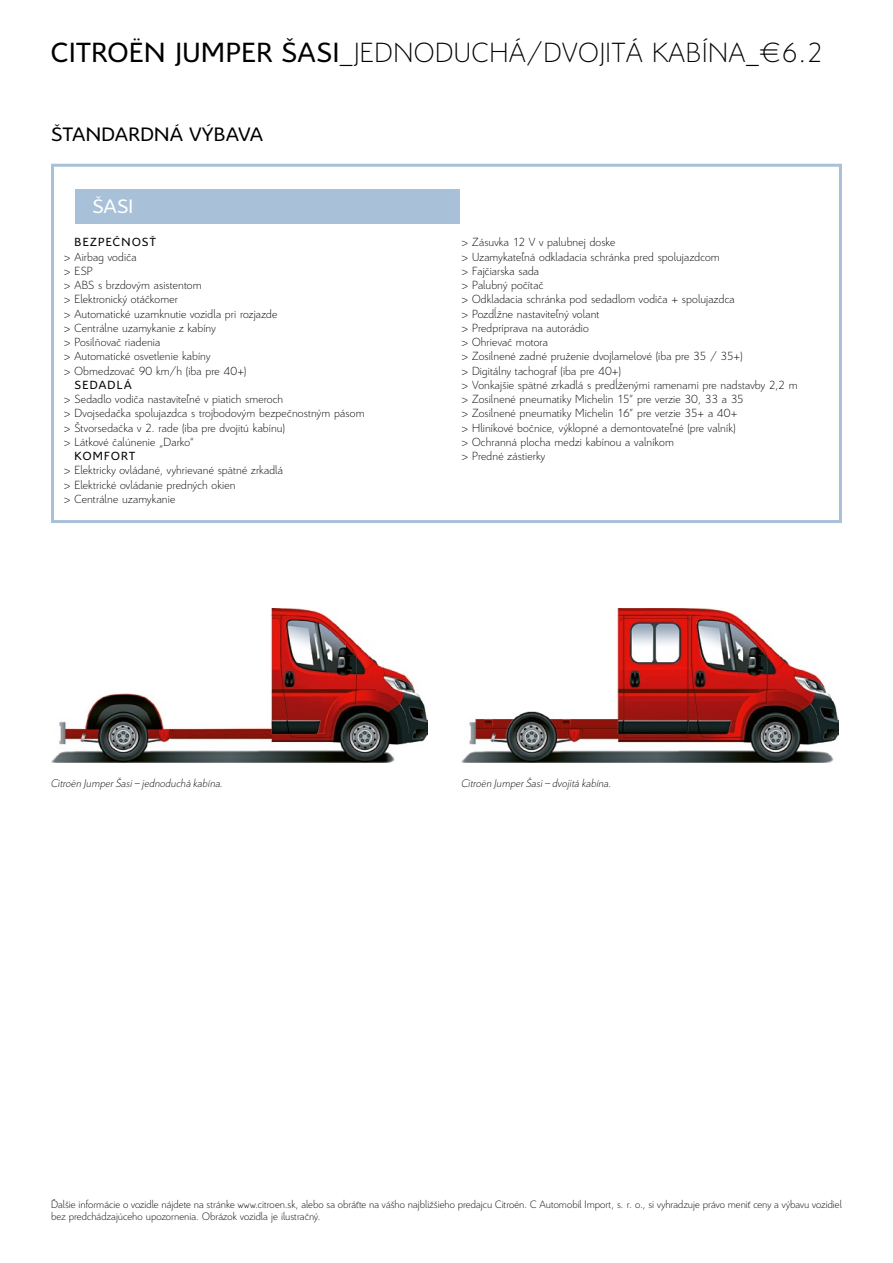
<style>
.page{position:relative;width:893px;height:1263px;background:#fff}
.page>*{position:absolute;margin:0;border:0;box-sizing:border-box;transform-origin:0 0}
.t1{font:300 30px "Citroen";letter-spacing:.025em;color:#000}
.t2{font:21px "Citroen";letter-spacing:.025em;color:#000}
.t3{font:21px "Citroen";color:#fff}
.t4{font:300 12.75px/14.2px "Citroen";letter-spacing:.01em;color:#000}
.t5{font:12.75px "Citroen";letter-spacing:.1em;color:#000}
.t6{font:italic 300 12px "Citroen";letter-spacing:.005em;color:#000}
.t7{font:300 11.7px/12.5px "Citroen";letter-spacing:.005em;color:#000}
.s1{font-weight:400}
</style>
<div class="page">
<div style="left:75px;top:189px;width:385px;height:34px;background:#a8c1d8"></div>
<div style="left:51px;top:164px;width:791px;height:359px;border:3px solid #a8c1d8"></div>
<img style="left:461px;top:608px;width:377px;height:154px">
<img style="left:51px;top:608px;width:377px;height:154px">
<h1 class="t1" style="left:51px;top:35px;width:773px"><span class="s1">CITROËN JUMPER ŠASI</span>_JEDNODUCHÁ/DVOJITÁ KABÍNA_€6.2</h1>
<h2 class="t2" style="left:51px;top:122px;width:213px">ŠTANDARDNÁ VÝBAVA</h2>
<h2 class="t3" style="left:92px;top:194px;width:42px">ŠASI</h2>
<p class="t5" style="left:74px;top:235px;width:83px">BEZPEČNOSŤ</p>
<p class="t4" style="left:64px;top:249px;width:215px">&gt; Airbag vodiča<br>&gt; ESP<br>&gt; ABS s brzdovým asistentom<br>&gt; Elektronický otáčkomer<br>&gt; Automatické uzamknutie vozidla pri rozjazde &gt; Centrálne uzamykanie z kabíny<br>&gt; Posilňovač riadenia<br>&gt; Automatické osvetlenie kabíny<br>&gt; Obmedzovač 90 km/h (iba pre 40+)</p>
<p class="t5" style="left:74px;top:377px;width:59px">SEDADLÁ</p>
<p class="t4" style="left:64px;top:392px;width:302px">&gt; Sedadlo vodiča nastaviteľné v piatich smeroch<br>&gt; Dvojsedačka spolujazdca s trojbodovým bezpečnostným pásom &gt; Štvorsedačka v 2. rade (iba pre dvojitú kabínu)<br>&gt; Látkové čalúnenie „Darko“</p>
<p class="t5" style="left:74px;top:449px;width:62px">KOMFORT</p>
<p class="t4" style="left:64px;top:463px;width:221px">&gt; Elektricky ovládané, vyhrievané spätné zrkadlá &gt; Elektrické ovládanie predných okien<br>&gt; Centrálne uzamykanie</p>
<p class="t4" style="left:461px;top:235px;width:338px">&gt; Zásuvka 12 V v palubnej doske<br>&gt; Uzamykateľná odkladacia schránka pred spolujazdcom<br>&gt; Fajčiarska sada<br>&gt; Palubný počítač<br>&gt; Odkladacia schránka pod sedadlom vodiča + spolujazdca<br>&gt; Pozdĺžne nastaviteľný volant<br>&gt; Predpríprava na autorádio<br>&gt; Ohrievač motora<br>&gt; Zosilnené zadné pruženie dvojlamelové (iba pre 35 / 35+)<br>&gt; Digitálny tachograf (iba pre 40+)<br>&gt; Vonkajšie spätné zrkadlá s predĺženými ramenami pre nadstavby 2,2 m &gt; Zosilnené pneumatiky Michelin 15” pre verzie 30, 33 a 35<br>&gt; Zosilnené pneumatiky Michelin 16” pre verzie 35+ a 40+<br>&gt; Hliníkové bočnice, výklopné a demontovateľné (pre valník)<br>&gt; Ochranná plocha medzi kabínou a valníkom<br>&gt; Predné zástierky</p>
<p class="t6" style="left:51px;top:776px;width:173px">Citroën Jumper Šasi – jednoduchá kabína.</p>
<p class="t6" style="left:461px;top:776px;width:151px">Citroën Jumper Šasi – dvojitá kabína.</p>
<p class="t7" style="left:51px;top:1198px;width:792px">Ďalšie informácie o vozidle nájdete na stránke www.citroen.sk, alebo sa obráťte na vášho najbližšieho predajcu Citroën. C Automobil Import, s. r. o., si vyhradzuje právo meniť ceny a výbavu vozidiel bez predchádzajúceho upozornenia. Obrázok vozidla je ilustračný.</p>
</div>
